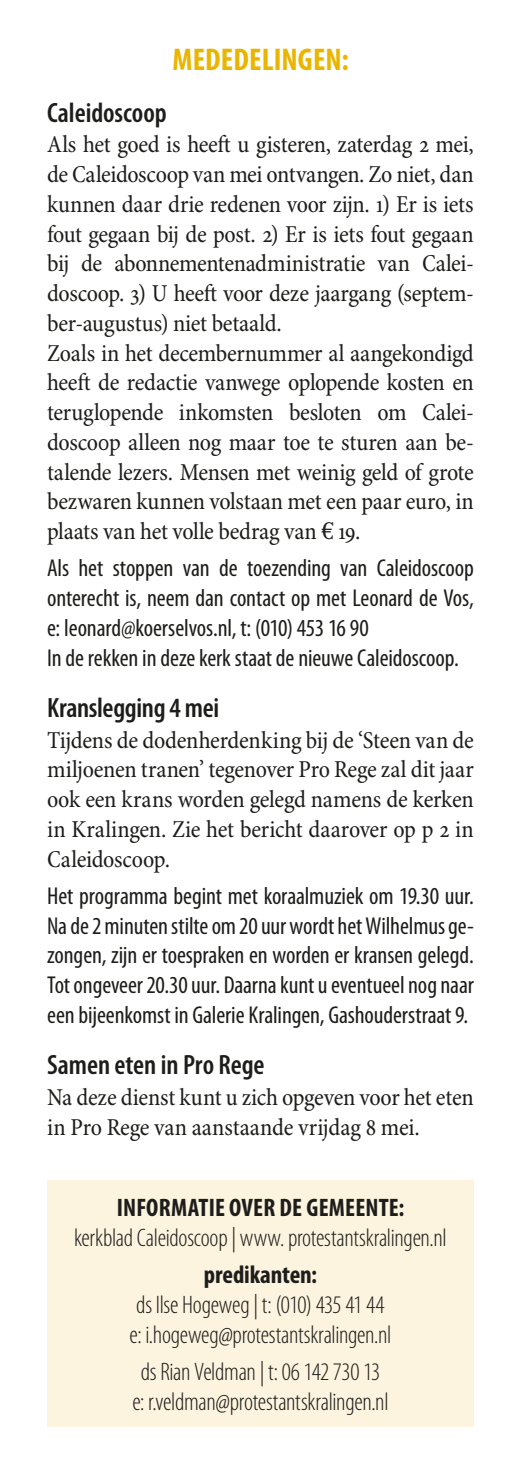
<style>
.page{position:relative;width:521px;height:1474px;background:#fff}
.page>*{position:absolute;margin:0;border:0;box-sizing:border-box;transform-origin:0 0}
.kopje_gecentreerd{font:700 condensed 31.5px "Myriad Pro";letter-spacing:.005em;color:#eab500}
.kopje{font:600 condensed 28px "Myriad Pro";letter-spacing:-.005em;color:#1d1d1b}
.t1{font:300 condensed 25.38px "Myriad Pro";letter-spacing:-.015em;color:#1d1d1b}
.t2{font:700 condensed 25.38px "Myriad Pro";color:#1d1d1b}
.t3{font:condensed 24.5px/29.8px "Minion Pro";letter-spacing:-.01em;color:#1d1d1b;text-align:justify}
.structuur{font:condensed 24.5px/29.8px "Myriad Pro";letter-spacing:-.005em;color:#1d1d1b;text-align:justify}
.s1{font-family:"Euro Serif";font-stretch:normal}
</style>
<div class="page">
<div style="left:47px;top:1179px;width:427px;height:247px;background:#fdf4df"></div>
<p class="kopje_gecentreerd" style="left:172px;top:43px;width:178px">MEDEDELINGEN:</p>
<p class="kopje" style="left:47px;top:97px;width:121px">Caleidoscoop</p>
<p class="t3" style="left:47px;top:131px;width:428px">Als het goed is heeft u gisteren, zaterdag 2 mei, de Caleidoscoop van mei ontvangen. Zo niet, dan kunnen daar drie redenen voor zijn. 1) Er is iets fout gegaan bij de post. 2) Er is iets fout gegaan bij de abonnementenadministratie van Calei&shy;doscoop. 3) U heeft voor deze jaargang (septem&shy;ber-augustus) niet betaald.</p>
<p class="t3" style="left:47px;top:339px;width:428px">Zoals in het decembernummer al aangekondigd heeft de redactie vanwege oplopende kosten en teruglopende inkomsten besloten om Calei&shy;dosco0p alleen nog maar toe te sturen aan be&shy;talende lezers. Mensen met weinig geld of grote bezwaren kunnen volstaan met een paar euro, in plaats van het volle bedrag van <span class="s1">€</span> 19.</p>
<p class="structuur" style="left:47px;top:553px;width:428px">Als het stoppen van de toezending van Caleidoscoop onterecht is, neem dan contact op met Leonard de Vos, e: leonard@koerselvos.nl, t: (010) 453 16 90</p>
<p class="structuur" style="left:47px;top:642px;width:413px">In de rekken in deze kerk staat de nieuwe Caleidoscoop.</p>
<p class="kopje" style="left:47px;top:692px;width:173px">Kranslegging 4 mei</p>
<p class="t3" style="left:47px;top:726px;width:428px">Tijdens de dodenherdenking bij de ‘Steen van de miljoenen tranen’ tegenover Pro Rege zal dit jaar ook een krans worden gelegd namens de kerken in Kralingen. Zie het bericht daarover op p 2 in Caleidoscoop.</p>
<p class="structuur" style="left:47px;top:880px;width:428px">Het programma begint met koraalmuziek om 19.30 uur.<br>Na de 2 minuten stilte om 20 uur wordt het Wilhelmus ge&shy;zongen, zijn er toespraken en worden er kransen gelegd.<br>Tot ongeveer 20.30 uur. Daarna kunt u eventueel nog naar een bijeenkomst in Galerie Kralingen, Gashouderstraat 9.</p>
<p class="kopje" style="left:47px;top:1049px;width:219px">Samen eten in Pro Rege</p>
<p class="t3" style="left:47px;top:1083px;width:428px">Na deze dienst kunt u zich opgeven voor het eten in Pro Rege van aanstaande vrijdag 8 mei.</p>
<p class="t2" style="left:117px;top:1193px;width:289px">INFORMATIE OVER DE GEMEENTE:</p>
<p class="t1" style="left:74px;top:1224px;width:374px">kerkblad Caleidoscoop | www. protestantskralingen.nl</p>
<p class="t2" style="left:204px;top:1260px;width:115px">predikanten:</p>
<p class="t1" style="left:136px;top:1290px;width:250px">ds Ilse Hogeweg | t: (010) 435 41 44</p>
<p class="t1" style="left:129px;top:1320px;width:263px">e: i.hogeweg@protestantskralingen.nl</p>
<p class="t1" style="left:141px;top:1357px;width:241px">ds Rian Veldman | t: 06 142 730 13</p>
<p class="t1" style="left:132px;top:1387px;width:258px">e: r.veldman@protestantskralingen.nl</p>
</div>
